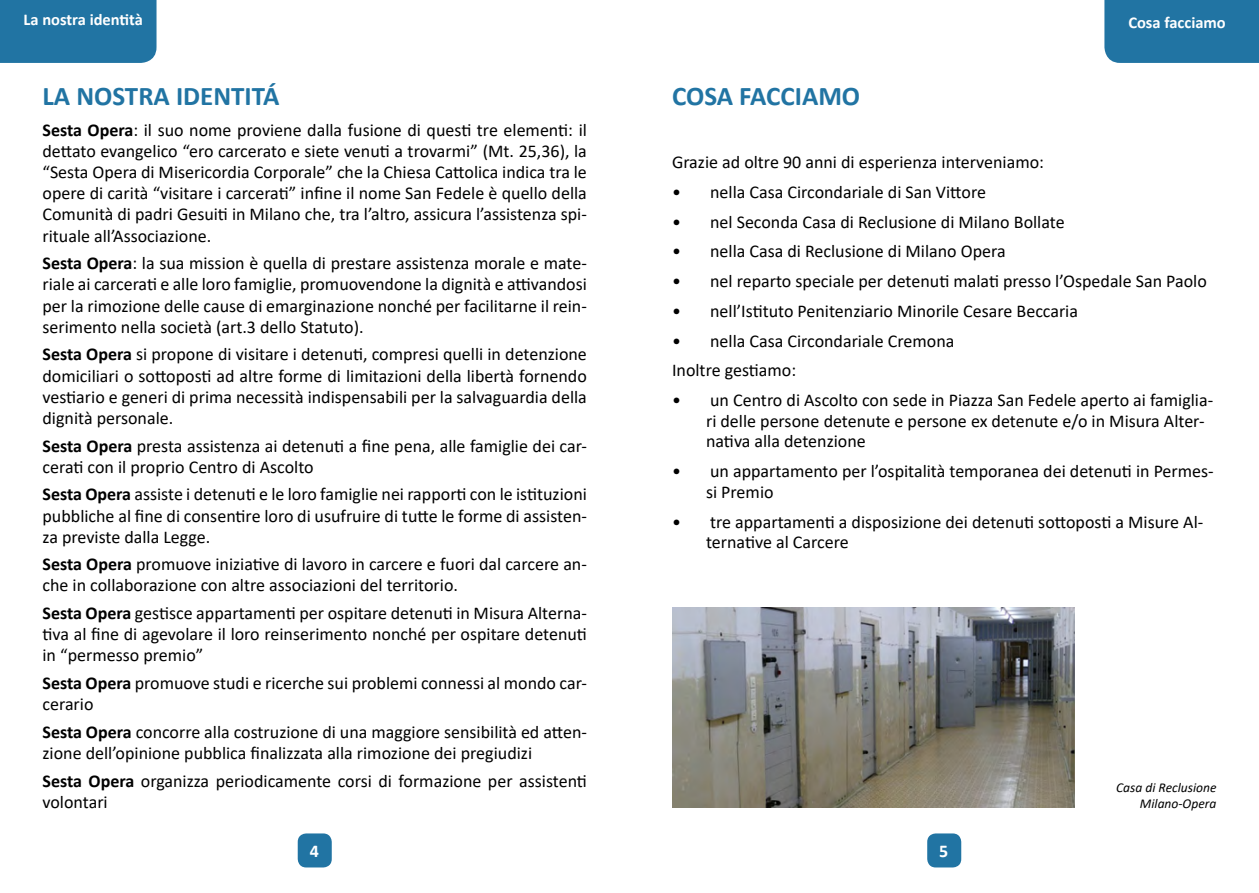
<style>
.page{position:relative;width:1259px;height:893px;background:#fff}
.page>*{position:absolute;margin:0;border:0;box-sizing:border-box;transform-origin:0 0}
.t1{font:700 27px "Calibri";color:#2174a3}
.t2{font:18px/21.1px "Calibri";color:#000}
.t3{font:700 18px "Calibri";color:#fff}
.t4{font:700 16.5px "Calibri";color:#fff}
.t5{font:italic 13.5px/15.5px "Calibri";color:#000;text-align:right}
.s1{font-weight:700}
</style>
<div class="page">
<div style="left:927px;top:833px;width:34px;height:34px;background:#2174a3;border-radius:9px"></div>
<div style="left:298px;top:833px;width:34px;height:34px;background:#2174a3;border-radius:9px"></div>
<div style="left:1104px;top:0;width:155px;height:63px;background:#2174a3"></div>
<div style="left:0;top:0;width:156px;height:63px;background:#2174a3"></div>
<img style="left:673px;top:607px;width:401px;height:201px">
<p class="t4" style="left:24px;top:8px;width:121px">La nostra identità</p>
<p class="t4" style="left:1128px;top:10px;width:99px">Cosa facciamo</p>
<h1 class="t1" style="left:43px;top:77px;width:238px">LA NOSTRA IDENTITÁ</h1>
<p class="t2" style="left:43px;top:118px;width:546px;text-align:justify"><span class="s1">Sesta Opera</span>: il suo nome proviene dalla fusione di questi tre elementi: il dettato evangelico “ero carcerato e siete venuti a trovarmi” (Mt. 25,36), la “Sesta Opera di Misericordia Corporale” che la Chiesa Cattolica indica tra le opere di carità “visitare i carcerati” infine il nome San Fedele è quello della Comunità di padri Gesuiti in Milano che, tra l’altro, assicura l’assistenza spi&shy;rituale all’Associazione.</p>
<p class="t2" style="left:43px;top:252px;width:546px;text-align:justify"><span class="s1">Sesta Opera</span>: la sua mission è quella di prestare assistenza morale e mate&shy;riale ai carcerati e alle loro famiglie, promuovendone la dignità e attivandosi per la rimozione delle cause di emarginazione nonché per facilitarne il rein&shy;serimento nella società (art.3 dello Statuto).</p>
<p class="t2" style="left:43px;top:343px;width:546px;text-align:justify"><span class="s1">Sesta Opera</span> si propone di visitare i detenuti, compresi quelli in detenzione domiciliari o sottoposti ad altre forme di limitazioni della libertà fornendo vestiario e generi di prima necessità indispensabili per la salvaguardia della dignità personale.</p>
<p class="t2" style="left:43px;top:434px;width:546px"><span class="s1">Sesta Opera</span> presta assistenza ai detenuti a fine pena, alle famiglie dei car&shy;cerati con il proprio Centro di Ascolto</p>
<p class="t2" style="left:43px;top:483px;width:546px;text-align:justify"><span class="s1">Sesta Opera</span> assiste i detenuti e le loro famiglie nei rapporti con le istituzioni pubbliche al fine di consentire loro di usufruire di tutte le forme di assisten&shy;za previste dalla Legge.</p>
<p class="t2" style="left:43px;top:553px;width:546px"><span class="s1">Sesta Opera</span> promuove iniziative di lavoro in carcere e fuori dal carcere an&shy;che in collaborazione con altre associazioni del territorio.</p>
<p class="t2" style="left:43px;top:602px;width:546px;text-align:justify"><span class="s1">Sesta Opera</span> gestisce appartamenti per ospitare detenuti in Misura Alterna&shy;tiva al fine di agevolare il loro reinserimento nonché per ospitare detenuti in “permesso premio”</p>
<p class="t2" style="left:43px;top:672px;width:546px"><span class="s1">Sesta Opera</span> promuove studi e ricerche sui problemi connessi al mondo car&shy;cerario</p>
<p class="t2" style="left:43px;top:721px;width:546px"><span class="s1">Sesta Opera</span> concorre alla costruzione di una maggiore sensibilità ed atten&shy;zione dell’opinione pubblica finalizzata alla rimozione dei pregiudizi</p>
<p class="t2" style="left:43px;top:770px;width:546px"><span class="s1">Sesta Opera</span> organizza periodicamente corsi di formazione per assistenti volontari</p>
<h1 class="t1" style="left:672px;top:77px;width:190px">COSA FACCIAMO</h1>
<p class="t2" style="left:672px;top:151px;width:373px">Grazie ad oltre 90 anni di esperienza interveniamo:</p>
<p class="t2" style="left:672px;top:181px;width:315px">• nella Casa Circondariale di San Vittore</p>
<p class="t2" style="left:672px;top:211px;width:394px">• nel Seconda Casa di Reclusione di Milano Bollate</p>
<p class="t2" style="left:672px;top:240px;width:335px">• nella Casa di Reclusione di Milano Opera</p>
<p class="t2" style="left:672px;top:270px;width:536px">• nel reparto speciale per detenuti malati presso l’Ospedale San Paolo</p>
<p class="t2" style="left:672px;top:300px;width:407px">• nell’Istituto Penitenziario Minorile Cesare Beccaria</p>
<p class="t2" style="left:672px;top:325px;width:284px;line-height:29.7px">• nella Casa Circondariale Cremona<br>Inoltre gestiamo:</p>
<p class="t2" style="left:706px;top:389px;width:509px;line-height:20.7px;text-indent:-34px">• un Centro di Ascolto con sede in Piazza San Fedele aperto ai famiglia&shy;ri delle persone detenute e persone ex detenute e/o in Misura Alter&shy;nativa alla detenzione</p>
<p class="t2" style="left:706px;top:460px;width:509px;line-height:20.7px;text-indent:-34px">• un appartamento per l’ospitalità temporanea dei detenuti in Permes&shy;si Premio</p>
<p class="t2" style="left:706px;top:511px;width:499px;line-height:20.7px;text-indent:-34px">• tre appartamenti a disposizione dei detenuti sottoposti a Misure Al&shy;ternative al Carcere</p>
<p class="t5" style="left:1116px;top:780px;width:102px">Casa di Reclusione<br>Milano-Opera</p>
<p class="t3" style="left:310px;top:838px;width:11px">4</p>
<p class="t3" style="left:939px;top:838px;width:11px">5</p>
</div>
